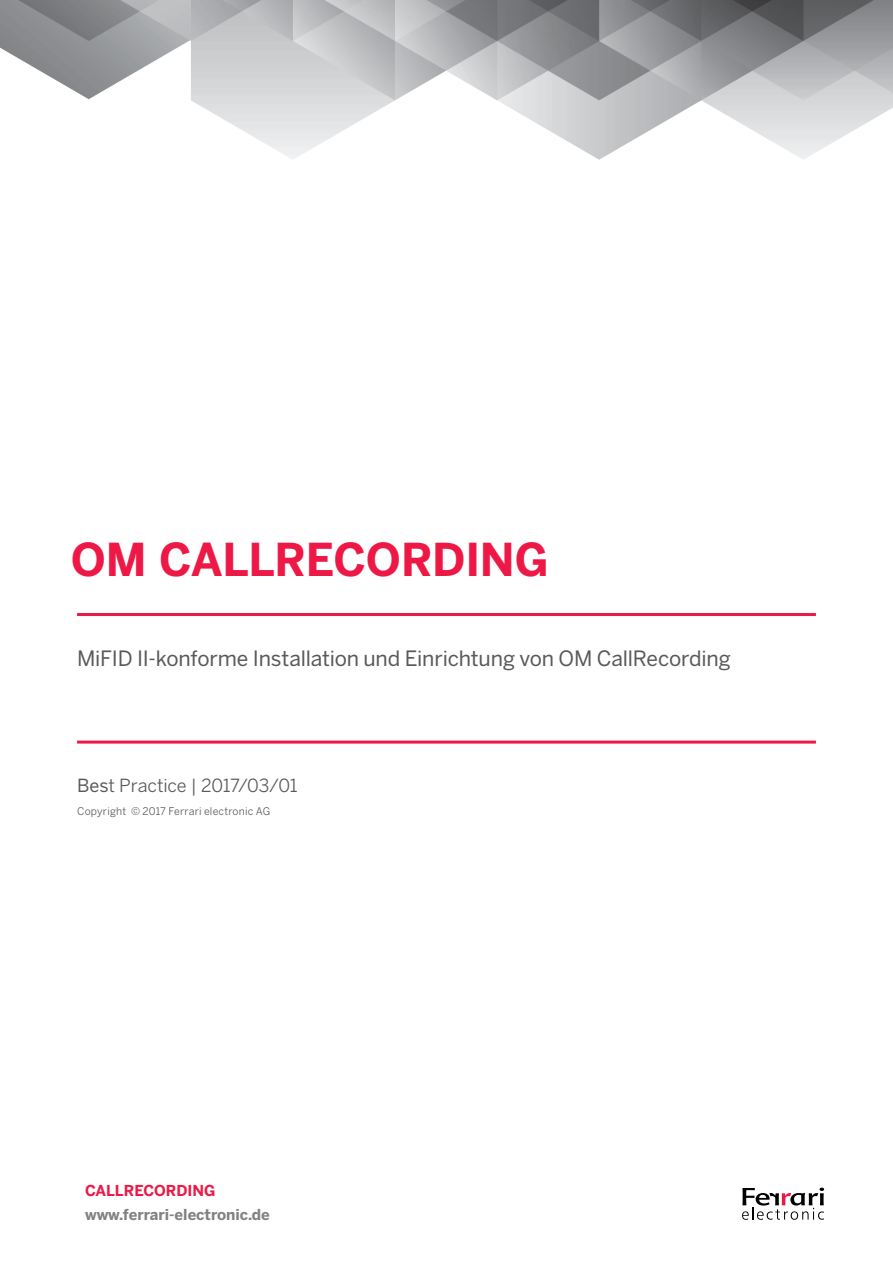
<style>
.page{position:relative;width:893px;height:1263px;background:#fff}
.page>*{position:absolute;margin:0;border:0;box-sizing:border-box;transform-origin:0 0}
.t1{font:700 45px "Benton Sans";letter-spacing:-.01em;color:#ed1846}
.t2{font:21px "Benton Sans";letter-spacing:-.01em;color:#58595b}
.t3{font:18px "Benton Sans";letter-spacing:-.005em;color:#58595b}
.t4{font:700 15px "Benton Sans";color:#808285}
.t5{font:700 15px "Benton Sans";color:#ed1846}
.t6{font:10.5px "Benton Sans";letter-spacing:.02em;color:#58595b}
.s1{font-style:inherit}
</style>
<div class="page">
<hr style="left:77px;top:613px;width:739px;height:3px;background:#ec1946">
<hr style="left:77px;top:741px;width:739px;height:3px;background:#ec1946">
<img style="left:0;top:0;width:893px;height:160px">
<svg style="left:742px;top:1187px;width:82px;height:33px"></svg>
<h1 class="t1" style="left:71px;top:533px;width:480px">OM CALLRECORDING</h1>
<p class="t2" style="left:77px;top:646px;width:655px">MiFID II-konforme Installation und Einrichtung von OM CallRecording</p>
<p class="t3" style="left:77px;top:775px;width:222px"><span class="s1">Bes</span>t Practice | 2017/03/01</p>
<p class="t6" style="left:77px;top:805px;width:195px">Copyright © 2017 Ferrari electronic AG</p>
<p class="t5" style="left:85px;top:1182px;width:132px">CALLRECORDING</p>
<p class="t4" style="left:85px;top:1206px;width:186px">www.ferrari-electronic.de</p>
</div>
